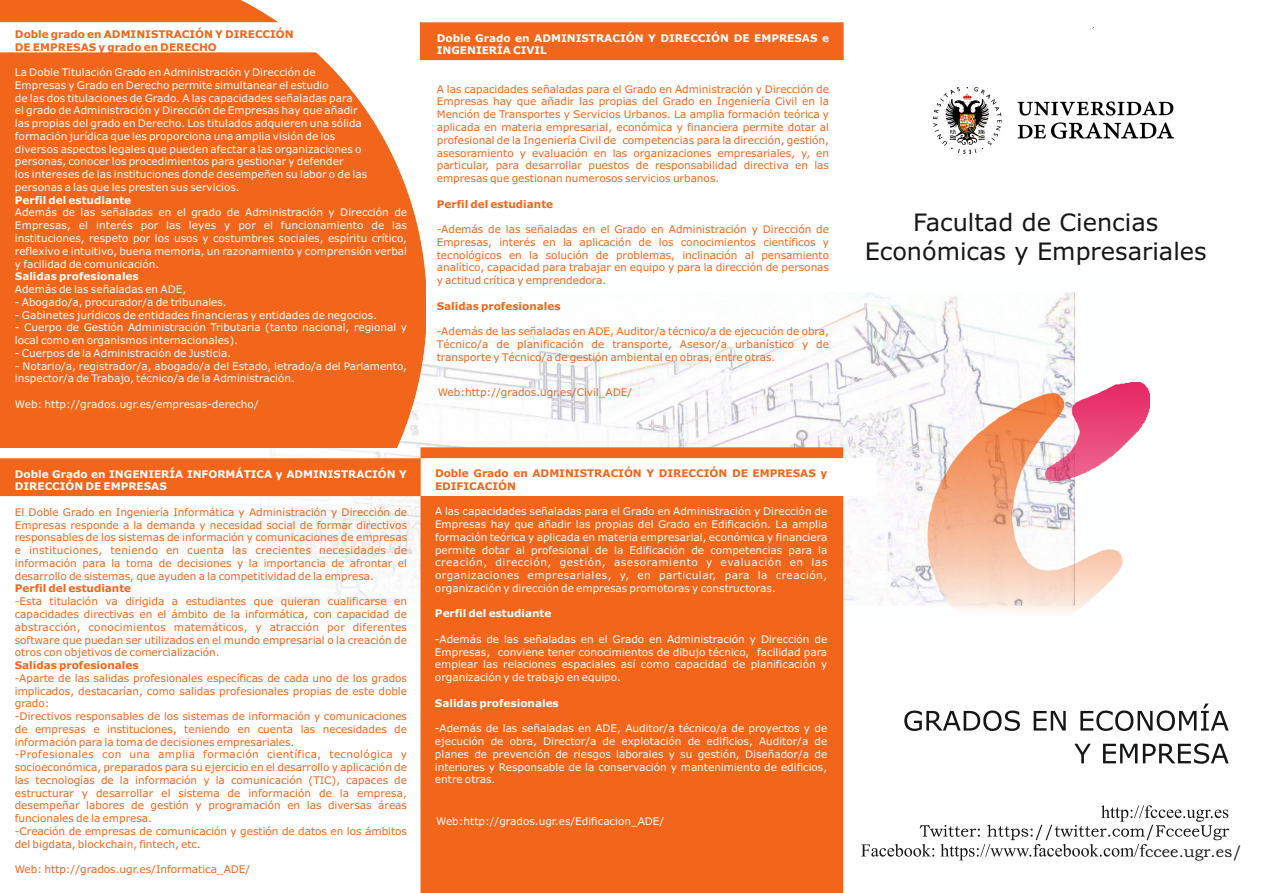
<style>
.page{position:relative;width:1263px;height:893px;background:#fff}
.page>*{position:absolute;margin:0;border:0;box-sizing:border-box;transform-origin:0 0}
.t1{font:24px/29.1px "Verdana";color:#151616;text-align:center}
.t2{font:16.05px "Bookman Old Style";color:#151616}
.t3{font:10.5px/12.8px "Verdana";color:#f1661a;text-align:justify}
.t4{font:10.5px/12.8px "Verdana";color:#fff;text-align:justify}
.t5{font:700 10.5px/12.8px "Verdana";color:#fff}
.t6{font:700 10.5px/12.8px "Verdana";color:#f1661a}
</style>
<div class="page">
<img style="left:166px;top:292px;width:909px;height:326px">
<div style="left:421px;top:448px;width:422px;height:445px;background:#f1661a"></div>
<img style="left:0;top:0;width:426px;height:448px">
<svg style="left:961px;top:339px;width:14px;height:11px"></svg>
<img style="left:927px;top:382px;width:223px;height:236px">
<svg style="left:904px;top:703px;width:325px;height:61px"></svg>
<svg style="left:861px;top:805px;width:368px;height:55px"></svg>
<div style="left:0;top:459px;width:421px;height:37px;background:#f1661a"></div>
<div style="left:420px;top:23px;width:423px;height:37px;background:#f1661a"></div>
<div style="left:421px;top:459px;width:455px;height:36px;background:#fff"></div>
<div style="left:421px;top:458px;width:455px;height:38px;border:1px solid #fff"></div>
<img style="left:933px;top:87px;width:240px;height:67px">
<p class="t6" style="left:15px;top:29px;width:280px">Doble grado en ADMINISTRACIÓN Y DIRECCIÓN<br>DE EMPRESAS y grado en DERECHO</p>
<p class="t4" style="left:15px;top:67px;width:354px;text-align:left">La Doble Titulación Grado en Administración y Dirección de Empresas y Grado en Derecho permite simultanear el estudio<br>de las dos titulaciones de Grado. A las capacidades señaladas para<br>el grado de Administración y Dirección de Empresas hay que añadir las propias del grado en Derecho. Los titulados adquieren una sólida formación jurídica que les proporciona una amplia visión de los diversos aspectos legales que pueden afectar a las organizaciones o personas, conocer los procedimientos para gestionar y defender<br>los intereses de las instituciones donde desempeñen su labor o de las personas a las que les presten sus servicios.</p>
<p class="t5" style="left:15px;top:194px;width:118px">Perfil del estudiante</p>
<p class="t4" style="left:15px;top:207px;width:394px">Además de las señaladas en el grado de Administración y Dirección de Empresas, el interés por las leyes y por el funcionamiento de las instituciones, respeto por los usos y costumbres sociales, espíritu crítico, reflexivo e intuitivo, buena memoria, un razonamiento y comprensión verbal y facilidad de comunicación.</p>
<p class="t5" style="left:15px;top:271px;width:125px">Salidas profesionales</p>
<p class="t4" style="left:15px;top:284px;width:173px">Además de las señaladas en ADE,</p>
<p class="t4" style="left:15px;top:296px;width:213px">- Abogado/a, procurador/a de tribunales.</p>
<p class="t4" style="left:15px;top:309px;width:364px">- Gabinetes jurídicos de entidades financieras y entidades de negocios.</p>
<p class="t4" style="left:15px;top:322px;width:394px">- Cuerpo de Gestión Administración Tributaria (tanto nacional, regional y local como en organismos internacionales).</p>
<p class="t4" style="left:15px;top:348px;width:218px">- Cuerpos de la Administración de Justicia.</p>
<p class="t4" style="left:15px;top:360px;width:394px">- Notario/a, registrador/a, abogado/a del Estado, letrado/a del Parlamento, inspector/a de Trabajo, técnico/a de la Administración.</p>
<p class="t4" style="left:15px;top:399px;width:245px">Web: http://grados.ugr.es/empresas-derecho/</p>
<p class="t5" style="left:15px;top:468px;width:394px">Doble Grado en INGENIERÍA INFORMÁTICA y ADMINISTRACIÓN Y<br>DIRECCIÓN DE EMPRESAS</p>
<p class="t3" style="left:15px;top:507px;width:394px">El Doble Grado en Ingeniería Informática y Administración y Dirección de Empresas responde a la demanda y necesidad social de formar directivos responsables de los sistemas de información y comunicaciones de empresas e instituciones, teniendo en cuenta las crecientes necesidades de información para la toma de decisiones y la importancia de afrontar el desarrollo de sistemas, que ayuden a la competitividad de la empresa.</p>
<p class="t6" style="left:15px;top:583px;width:118px">Perfil del estudiante</p>
<p class="t3" style="left:15px;top:596px;width:394px">-Esta titulación va dirigida a estudiantes que quieran cualificarse en capacidades directivas en el ámbito de la informática, con capacidad de abstracción, conocimientos matemáticos, y atracción por diferentes software que puedan ser utilizados en el mundo empresarial o la creación de otros con objetivos de comercialización.</p>
<p class="t6" style="left:15px;top:660px;width:125px">Salidas profesionales</p>
<p class="t3" style="left:15px;top:672px;width:394px;text-align:left">-Aparte de las salidas profesionales específicas de cada uno de los grados implicados, destacarían, como salidas profesionales propias de este doble grado:<br>-Directivos responsables de los sistemas de información y comunicaciones de empresas e instituciones, teniendo en cuenta las necesidades de información para la toma de decisiones empresariales.<br>-Profesionales con una amplia formación científica, tecnológica y socioeconómica, preparados para su ejercicio en el desarrollo y aplicación de las tecnologías de la información y la comunicación (TIC), capaces de estructurar y desarrollar el sistema de información de la empresa, desempeñar labores de gestión y programación en las diversas áreas funcionales de la empresa.<br>-Creación de empresas de comunicación y gestión de datos en los ámbitos del bigdata, blockchain, fintech, etc.</p>
<p class="t3" style="left:15px;top:864px;width:237px">Web: http://grados.ugr.es/Informatica_ADE/</p>
<p class="t5" style="left:437px;top:32px;width:394px">Doble Grado en ADMINISTRACIÓN Y DIRECCIÓN DE EMPRESAS e<br>INGENIERÍA CIVIL</p>
<p class="t3" style="left:437px;top:83px;width:394px">A las capacidades señaladas para el Grado en Administración y Dirección de Empresas hay que añadir las propias del Grado en Ingeniería Civil en la Mención de Transportes y Servicios Urbanos. La amplia formación teórica y aplicada en materia empresarial, económica y financiera permite dotar al profesional de la Ingeniería Civil de competencias para la dirección, gestión, asesoramiento y evaluación en las organizaciones empresariales, y, en particular, para desarrollar puestos de responsabilidad directiva en las empresas que gestionan numerosos servicios urbanos.</p>
<p class="t6" style="left:437px;top:198px;width:118px">Perfil del estudiante</p>
<p class="t3" style="left:437px;top:224px;width:394px">-Además de las señaladas en el Grado en Administración y Dirección de Empresas, interés en la aplicación de los conocimientos científicos y tecnológicos en la solución de problemas, inclinación al pensamiento analítico, capacidad para trabajar en equipo y para la dirección de personas y actitud crítica y emprendedora.</p>
<p class="t6" style="left:437px;top:300px;width:125px">Salidas profesionales</p>
<p class="t3" style="left:437px;top:326px;width:394px">-Además de las señaladas en ADE, Auditor/a técnico/a de ejecución de obra, Técnico/a de planificación de transporte, Asesor/a urbanístico y de transporte y Técnico/a de gestión ambiental en obras, entre otras.</p>
<p class="t3" style="left:438px;top:387px;width:196px">Web:http://grados.ugr.es/Civil_ADE/</p>
<p class="t6" style="left:435px;top:468px;width:394px">Doble Grado en ADMINISTRACIÓN Y DIRECCIÓN DE EMPRESAS y<br>EDIFICACIÓN</p>
<p class="t4" style="left:435px;top:506px;width:394px">A las capacidades señaladas para el Grado en Administración y Dirección de Empresas hay que añadir las propias del Grado en Edificación. La amplia formación teórica y aplicada en materia empresarial, económica y financiera permite dotar al profesional de la Edificación de competencias para la creación, dirección, gestión, asesoramiento y evaluación en las organizaciones empresariales, y, en particular, para la creación, organización y dirección de empresas promotoras y constructoras.</p>
<p class="t5" style="left:435px;top:608px;width:118px">Perfil del estudiante</p>
<p class="t4" style="left:435px;top:634px;width:394px">-Además de las señaladas en el Grado en Administración y Dirección de Empresas, conviene tener conocimientos de dibujo técnico, facilidad para emplear las relaciones espaciales así como capacidad de planificación y organización y de trabajo en equipo.</p>
<p class="t5" style="left:435px;top:697px;width:125px">Salidas profesionales</p>
<p class="t4" style="left:435px;top:723px;width:394px">-Además de las señaladas en ADE, Auditor/a técnico/a de proyectos y de ejecución de obra, Director/a de explotación de edificios, Auditor/a de planes de prevención de riesgos laborales y su gestión, Diseñador/a de interiores y Responsable de la conservación y mantenimiento de edificios, entre otras.</p>
<p class="t4" style="left:436px;top:815px;width:230px">Web:http://grados.ugr.es/Edificacion_ADE/</p>
<h1 class="t1" style="left:865px;top:210px;width:344px">Facultad de Ciencias<br>Económicas y Empresariales</h1>
<h2 class="t2" style="left:1145px;top:845px;width:98px">ccee.ugr.es/</h2>
</div>
